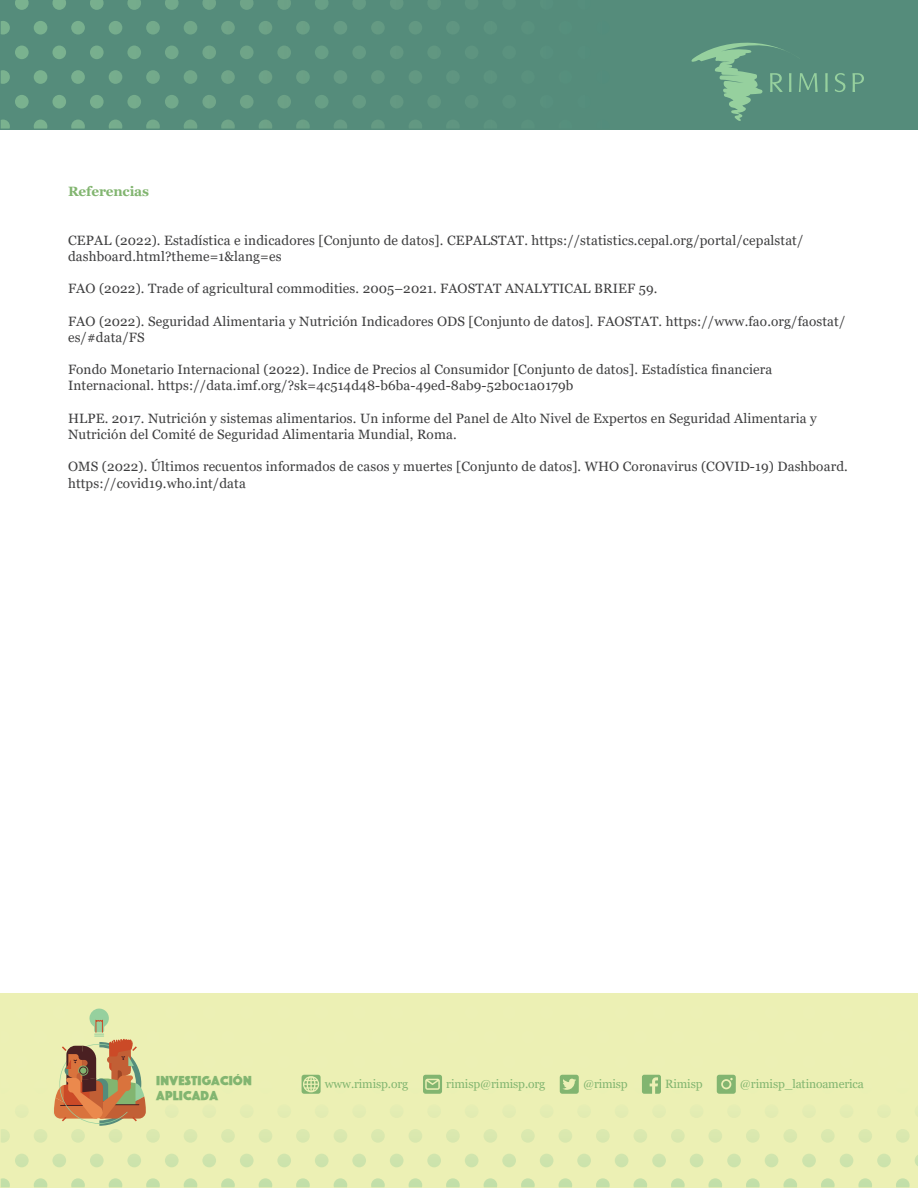
<style>
.page{position:relative;width:918px;height:1188px;background:#fff}
.page>*{position:absolute;margin:0;border:0;box-sizing:border-box;transform-origin:0 0}
.t1{font:13.5px/16.2px "Georgia";letter-spacing:.01em;color:#3e3e3f}
.t2{font:13.5px "Phosphate RR Solid";letter-spacing:.01em;color:#82b570}
.t3{font:700 13.5px "Georgia";letter-spacing:-.01em;color:#82b570}
.t4{font:12px "Georgia";letter-spacing:-.01em;color:#82b570}
</style>
<div class="page">
<div style="left:0;top:993px;width:918px;height:195px;background:#ecf0b4"></div>
<img style="left:71px;top:1155px;width:847px;height:32px">
<div style="left:0;top:0;width:918px;height:129px;background:#558c7b"></div>
<img style="left:15px;top:0;width:438px;height:35px">
<svg style="left:691px;top:42px;width:173px;height:79px"></svg>
<svg style="left:560px;top:1075px;width:19px;height:19px"></svg>
<svg style="left:642px;top:1075px;width:19px;height:19px"></svg>
<svg style="left:717px;top:1075px;width:19px;height:19px"></svg>
<svg style="left:423px;top:1075px;width:19px;height:19px"></svg>
<svg style="left:302px;top:1075px;width:19px;height:19px"></svg>
<svg style="left:54px;top:1008px;width:92px;height:118px"></svg>
<p class="t3" style="left:68px;top:183px;width:83px">Referencias</p>
<p class="t1" style="left:68px;top:232px;width:737px">CEPAL (2022). Estadística e indicadores [Conjunto de datos]. CEPALSTAT. https://statistics.cepal.org/portal/cepalstat/ dashboard.html?theme=1&amp;lang=es</p>
<p class="t1" style="left:68px;top:281px;width:591px">FAO (2022). Trade of agricultural commodities. 2005–2021. FAOSTAT ANALYTICAL BRIEF 59.</p>
<p class="t1" style="left:68px;top:313px;width:779px">FAO (2022). Seguridad Alimentaria y Nutrición Indicadores ODS [Conjunto de datos]. FAOSTAT. https://www.fao.org/faostat/</p>
<p class="t1" style="left:68px;top:329px;width:78px">es/#data/FS</p>
<p class="t1" style="left:68px;top:362px;width:706px">Fondo Monetario Internacional (2022). Indice de Precios al Consumidor [Conjunto de datos]. Estadística financiera<br>Internacional. https://data.imf.org/?sk=4c514d48-b6ba-49ed-8ab9-52b0c1a0179b</p>
<p class="t1" style="left:68px;top:410px;width:750px">HLPE. 2017. Nutrición y sistemas alimentarios. Un informe del Panel de Alto Nivel de Expertos en Seguridad Alimentaria y</p>
<p class="t1" style="left:68px;top:427px;width:390px">Nutrición del Comité de Seguridad Alimentaria Mundial, Roma.</p>
<p class="t1" style="left:68px;top:459px;width:781px">OMS (2022). Últimos recuentos informados de casos y muertes [Conjunto de datos]. WHO Coronavirus (COVID-19) Dashboard.</p>
<p class="t1" style="left:68px;top:475px;width:179px">https://covid19.who.int/data</p>
<p class="t2" style="left:156px;top:1074px;width:97px">INVESTIGACIÓN</p>
<p class="t4" style="left:325px;top:1077px;width:85px">www.rimisp.org</p>
<p class="t4" style="left:446px;top:1077px;width:101px">rimisp@rimisp.org</p>
<p class="t4" style="left:583px;top:1077px;width:46px">@rimisp</p>
<p class="t4" style="left:665px;top:1077px;width:39px">Rimisp</p>
<p class="t4" style="left:740px;top:1077px;width:126px">@rimisp_latinoamerica</p>
<p class="t2" style="left:156px;top:1089px;width:63px">APLICADA</p>
</div>
